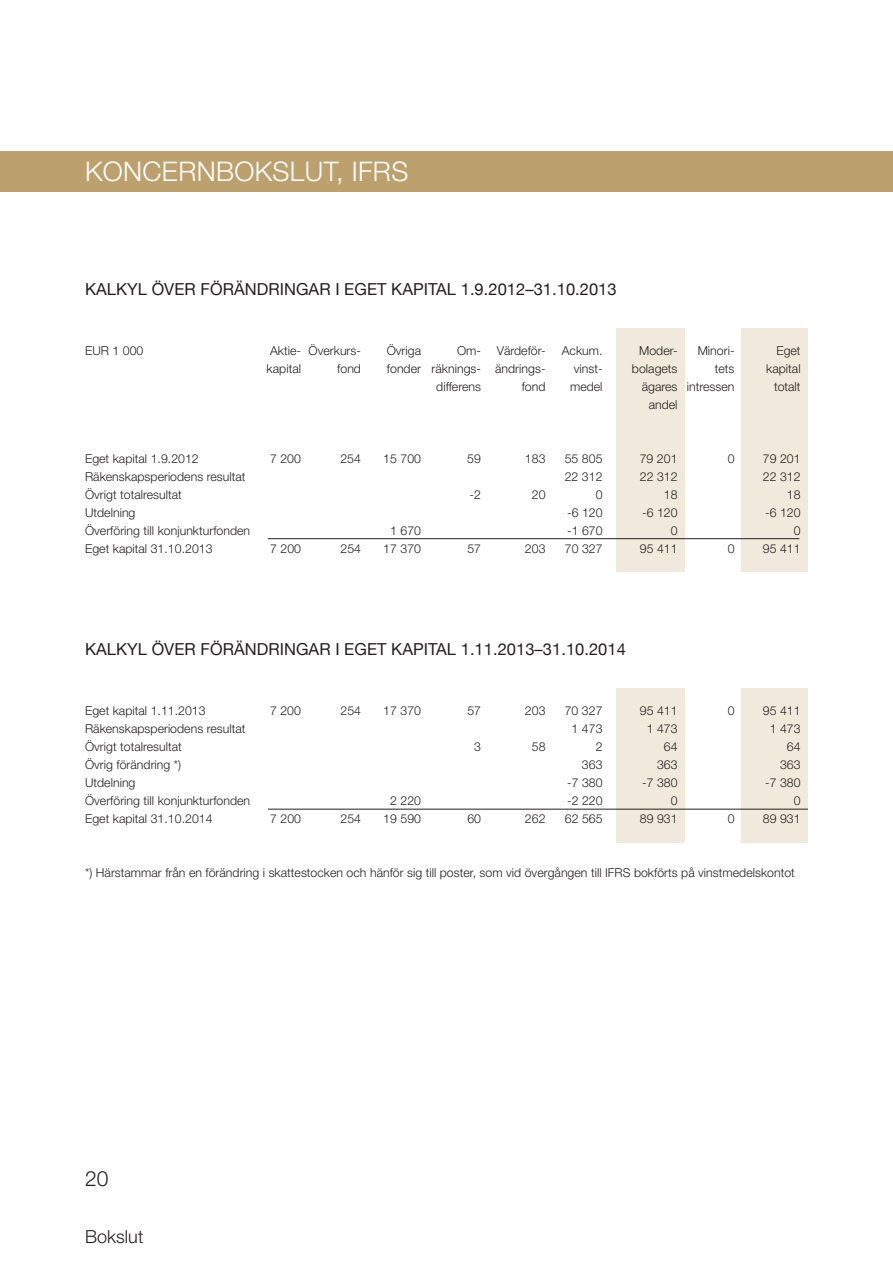
<style>
.page{position:relative;width:893px;height:1263px;background:#fff}
.page>*{position:absolute;margin:0;border:0;box-sizing:border-box;transform-origin:0 0}
.t1{font:300 27px "Helvetica Neue";letter-spacing:.015em;color:#fff}
.t2{font:300 21px "Helvetica Neue";color:#231f20}
.t3{font:300 18px "Helvetica Neue";letter-spacing:.005em;color:#231f20}
.t4{font:16.5px "Helvetica Neue";letter-spacing:.005em;color:#231f20}
.t5{font:300 12.3px "Helvetica Neue";letter-spacing:.005em;color:#231f20}
</style>
<div class="page">
<div style="left:0;top:151px;width:893px;height:40px;background:#bca16f"></div>
<div style="left:616px;top:688px;width:68px;height:155px;background:#f1e9db"></div>
<div style="left:741px;top:688px;width:67px;height:155px;background:#f1e9db"></div>
<div style="left:616px;top:328px;width:68px;height:244px;background:#f1e9db"></div>
<div style="left:741px;top:328px;width:67px;height:244px;background:#f1e9db"></div>
<hr style="left:268px;top:538px;width:531px;height:1px;background:#231f20">
<hr style="left:268px;top:809px;width:540px;height:1px;background:#231f20">
<h1 class="t1" style="left:85px;top:155px;width:325px">KONCERNBOKSLUT, IFRS</h1>
<h3 class="t4" style="left:85px;top:277px;width:533px">KALKYL ÖVER FÖRÄNDRINGAR I EGET KAPITAL 1.9.2012–31.10.2013</h3>
<p class="t5" style="left:85px;top:343px;width:60px">EUR 1 000</p>
<p class="t5" style="left:270px;top:343px;width:92px">Aktie- Överkurs-</p>
<p class="t5" style="left:387px;top:343px;width:36px">Övriga</p>
<p class="t5" style="left:457px;top:343px;width:25px">Om-</p>
<p class="t5" style="left:497px;top:343px;width:50px">Värdeför-</p>
<p class="t5" style="left:562px;top:343px;width:42px">Ackum.</p>
<p class="t5" style="left:639px;top:343px;width:40px">Moder-</p>
<p class="t5" style="left:698px;top:343px;width:38px">Minori-</p>
<p class="t5" style="left:776px;top:343px;width:26px">Eget</p>
<p class="t5" style="left:267px;top:361px;width:36px">kapital</p>
<p class="t5" style="left:337px;top:361px;width:25px">fond</p>
<p class="t5" style="left:387px;top:361px;width:160px">fonder räknings- ändrings-</p>
<p class="t5" style="left:574px;top:361px;width:30px">vinst-</p>
<p class="t5" style="left:632px;top:361px;width:47px">bolagets</p>
<p class="t5" style="left:715px;top:361px;width:21px">tets</p>
<p class="t5" style="left:766px;top:361px;width:36px">kapital</p>
<p class="t5" style="left:436px;top:379px;width:46px">differens</p>
<p class="t5" style="left:522px;top:379px;width:25px">fond</p>
<p class="t5" style="left:570px;top:379px;width:34px">medel</p>
<p class="t5" style="left:642px;top:379px;width:94px">ägares intressen</p>
<p class="t5" style="left:774px;top:379px;width:28px">totalt</p>
<p class="t5" style="left:649px;top:397px;width:30px">andel</p>
<p class="t5" style="left:85px;top:451px;width:115px">Eget kapital 1.9.2012</p>
<p class="t5" style="left:270px;top:451px;width:32px">7 200</p>
<p class="t5" style="left:340px;top:451px;width:22px">254</p>
<p class="t5" style="left:383px;top:451px;width:39px">15 700</p>
<p class="t5" style="left:467px;top:451px;width:15px">59</p>
<p class="t5" style="left:525px;top:451px;width:22px">183</p>
<p class="t5" style="left:565px;top:451px;width:39px">55 805</p>
<p class="t5" style="left:640px;top:451px;width:39px">79 201</p>
<p class="t5" style="left:728px;top:451px;width:8px">0</p>
<p class="t5" style="left:763px;top:451px;width:39px">79 201</p>
<p class="t5" style="left:85px;top:469px;width:162px">Räkenskapsperiodens resultat</p>
<p class="t5" style="left:565px;top:469px;width:39px">22 312</p>
<p class="t5" style="left:640px;top:469px;width:39px">22 312</p>
<p class="t5" style="left:763px;top:469px;width:39px">22 312</p>
<p class="t5" style="left:85px;top:487px;width:98px">Övrigt totalresultat</p>
<p class="t5" style="left:470px;top:487px;width:13px">-2</p>
<p class="t5" style="left:532px;top:487px;width:15px">20</p>
<p class="t5" style="left:596px;top:487px;width:8px">0</p>
<p class="t5" style="left:664px;top:487px;width:15px">18</p>
<p class="t5" style="left:787px;top:487px;width:15px">18</p>
<p class="t5" style="left:85px;top:505px;width:52px">Utdelning</p>
<p class="t5" style="left:567px;top:505px;width:37px">-6 120</p>
<p class="t5" style="left:642px;top:505px;width:37px">-6 120</p>
<p class="t5" style="left:765px;top:505px;width:37px">-6 120</p>
<p class="t5" style="left:85px;top:523px;width:167px">Överföring till konjunkturfonden</p>
<p class="t5" style="left:390px;top:523px;width:32px">1 670</p>
<p class="t5" style="left:567px;top:523px;width:37px">-1 670</p>
<p class="t5" style="left:671px;top:523px;width:8px">0</p>
<p class="t5" style="left:794px;top:523px;width:8px">0</p>
<p class="t5" style="left:85px;top:541px;width:129px">Eget kapital 31.10.2013</p>
<p class="t5" style="left:270px;top:541px;width:32px">7 200</p>
<p class="t5" style="left:340px;top:541px;width:22px">254</p>
<p class="t5" style="left:383px;top:541px;width:39px">17 370</p>
<p class="t5" style="left:467px;top:541px;width:15px">57</p>
<p class="t5" style="left:525px;top:541px;width:22px">203</p>
<p class="t5" style="left:565px;top:541px;width:39px">70 327</p>
<p class="t5" style="left:640px;top:541px;width:39px">95 411</p>
<p class="t5" style="left:728px;top:541px;width:8px">0</p>
<p class="t5" style="left:763px;top:541px;width:39px">95 411</p>
<h3 class="t4" style="left:85px;top:637px;width:542px">KALKYL ÖVER FÖRÄNDRINGAR I EGET KAPITAL 1.11.2013–31.10.2014</h3>
<p class="t5" style="left:85px;top:703px;width:122px">Eget kapital 1.11.2013</p>
<p class="t5" style="left:270px;top:703px;width:32px">7 200</p>
<p class="t5" style="left:340px;top:703px;width:22px">254</p>
<p class="t5" style="left:383px;top:703px;width:39px">17 370</p>
<p class="t5" style="left:467px;top:703px;width:15px">57</p>
<p class="t5" style="left:525px;top:703px;width:22px">203</p>
<p class="t5" style="left:565px;top:703px;width:39px">70 327</p>
<p class="t5" style="left:640px;top:703px;width:39px">95 411</p>
<p class="t5" style="left:728px;top:703px;width:8px">0</p>
<p class="t5" style="left:763px;top:703px;width:39px">95 411</p>
<p class="t5" style="left:85px;top:721px;width:162px">Räkenskapsperiodens resultat</p>
<p class="t5" style="left:572px;top:721px;width:32px">1 473</p>
<p class="t5" style="left:647px;top:721px;width:32px">1 473</p>
<p class="t5" style="left:770px;top:721px;width:32px">1 473</p>
<p class="t5" style="left:85px;top:739px;width:98px">Övrigt totalresultat</p>
<p class="t5" style="left:474px;top:739px;width:8px">3</p>
<p class="t5" style="left:532px;top:739px;width:15px">58</p>
<p class="t5" style="left:596px;top:739px;width:8px">2</p>
<p class="t5" style="left:664px;top:739px;width:15px">64</p>
<p class="t5" style="left:787px;top:739px;width:15px">64</p>
<p class="t5" style="left:85px;top:757px;width:98px">Övrig förändring *)</p>
<p class="t5" style="left:582px;top:757px;width:22px">363</p>
<p class="t5" style="left:657px;top:757px;width:22px">363</p>
<p class="t5" style="left:780px;top:757px;width:22px">363</p>
<p class="t5" style="left:85px;top:775px;width:52px">Utdelning</p>
<p class="t5" style="left:567px;top:775px;width:37px">-7 380</p>
<p class="t5" style="left:642px;top:775px;width:37px">-7 380</p>
<p class="t5" style="left:765px;top:775px;width:37px">-7 380</p>
<p class="t5" style="left:85px;top:793px;width:167px">Överföring till konjunkturfonden</p>
<p class="t5" style="left:390px;top:793px;width:32px">2 220</p>
<p class="t5" style="left:567px;top:793px;width:37px">-2 220</p>
<p class="t5" style="left:671px;top:793px;width:8px">0</p>
<p class="t5" style="left:794px;top:793px;width:8px">0</p>
<p class="t5" style="left:85px;top:811px;width:129px">Eget kapital 31.10.2014</p>
<p class="t5" style="left:270px;top:811px;width:32px">7 200</p>
<p class="t5" style="left:340px;top:811px;width:22px">254</p>
<p class="t5" style="left:383px;top:811px;width:39px">19 590</p>
<p class="t5" style="left:467px;top:811px;width:15px">60</p>
<p class="t5" style="left:525px;top:811px;width:22px">262</p>
<p class="t5" style="left:565px;top:811px;width:39px">62 565</p>
<p class="t5" style="left:640px;top:811px;width:39px">89 931</p>
<p class="t5" style="left:728px;top:811px;width:8px">0</p>
<p class="t5" style="left:763px;top:811px;width:39px">89 931</p>
<p class="t5" style="left:85px;top:865px;width:711px">*) Härstammar från en förändring i skattestocken och hänför sig till poster, som vid övergången till IFRS bokförts på vinstmedelskontot</p>
<h2 class="t2" style="left:85px;top:1166px;width:25px">20</h2>
<h3 class="t3" style="left:85px;top:1225px;width:60px">Bokslut</h3>
</div>
